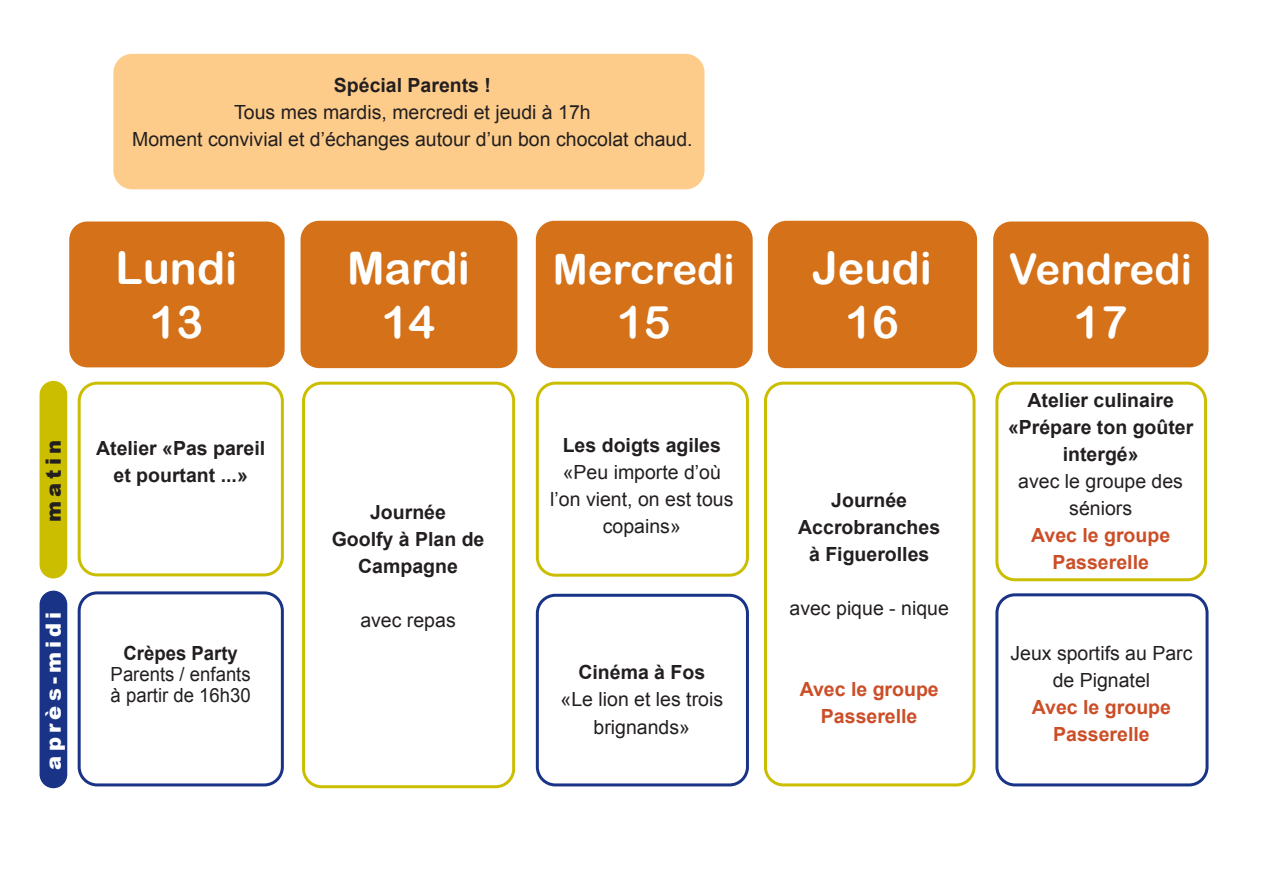
<style>
.page{position:relative;width:1263px;height:893px;background:#fff}
.page>*{position:absolute;margin:0;border:0;box-sizing:border-box;transform-origin:0 0}
.t1{font:45px/54px "Arial Rounded MT Bold";color:#fff;text-align:center}
.t2{font:42px "Arial Rounded MT Bold";color:#fff}
.t3{font:900 21px "Arial";letter-spacing:.2em;color:#fff}
.t4{font:900 21px "Arial";letter-spacing:.2em;color:#231f20}
.t5{font:19.5px/27px "Arial";color:#231f20;text-align:center}
.t6{font:700 19.5px/27px "Arial";color:#231f20;text-align:center}
.t7{font:700 19.5px/27px "Arial";color:#cc4e27;text-align:center}
.t8{font:19.5px/21px "Arial";color:#231f20;scale:.95 1}
.t9{font:700 19.5px "Arial";color:#231f20;scale:.95 1}
</style>
<div class="page">
<div style="left:69px;top:221px;width:216px;height:146px;background:#d47119;border-radius:18px"></div>
<div style="left:537px;top:221px;width:215px;height:146px;background:#d47119;border-radius:18px"></div>
<div style="left:536px;top:221px;width:217px;height:147px;border:2px solid #d47119;border-radius:18px"></div>
<div style="left:78px;top:591px;width:206px;height:195px;border:3px solid #193487;border-radius:18px"></div>
<div style="left:78px;top:382px;width:206px;height:194px;border:3px solid #cbbe01;border-radius:18px"></div>
<div style="left:995px;top:593px;width:213px;height:193px;border:3px solid #193487;border-radius:18px"></div>
<div style="left:536px;top:594px;width:213px;height:192px;border:3px solid #193487;border-radius:18px"></div>
<div style="left:764px;top:382px;width:211px;height:404px;border:3px solid #cbbe01;border-radius:18px"></div>
<div style="left:995px;top:382px;width:212px;height:199px;border:3px solid #cbbe01;border-radius:18px"></div>
<div style="left:536px;top:382px;width:213px;height:195px;border:3px solid #cbbe01;border-radius:18px"></div>
<div style="left:302px;top:382px;width:213px;height:406px;border:3px solid #cbbe01;border-radius:18px"></div>
<div style="left:40px;top:591px;width:27px;height:196px;background:#193487;border-radius:13px"></div>
<div style="left:40px;top:591px;width:27px;height:197px;border:2px solid #193487;border-radius:13px"></div>
<div style="left:40px;top:382px;width:27px;height:196px;background:#cbbe01;border-radius:13px"></div>
<div style="left:40px;top:381px;width:27px;height:197px;border:2px solid #cbbe01;border-radius:13px"></div>
<div style="left:301px;top:221px;width:216px;height:146px;background:#d47119;border-radius:18px"></div>
<div style="left:301px;top:221px;width:216px;height:147px;border:2px solid #d47119;border-radius:18px"></div>
<div style="left:769px;top:221px;width:207px;height:146px;background:#d47119;border-radius:18px"></div>
<div style="left:768px;top:221px;width:209px;height:147px;border:2px solid #d47119;border-radius:18px"></div>
<div style="left:993px;top:221px;width:215px;height:146px;background:#d47119;border-radius:18px"></div>
<div style="left:114px;top:55px;width:590px;height:134px;background:#fdcc8a;border-radius:18px"></div>
<div style="left:113px;top:54px;width:591px;height:135px;border:2px solid #fdcc8a;border-radius:18px"></div>
<p class="t6" style="left:334px;top:72px;width:159px">Spécial Parents !</p>
<p class="t5" style="left:132px;top:99px;width:562px">Tous mes mardis, mercredi et jeudi à 17h<br>Moment convivial et d’échanges autour d’un bon chocolat chaud.</p>
<p class="t4" style="left:38px;top:522px;width:83px;rotate:-90deg">matin</p>
<p class="t3" style="left:38px;top:770px;width:160px;rotate:-90deg">après-midi</p>
<h1 class="t1" style="left:116px;top:240px;width:123px">Lundi<br>13</h1>
<h2 class="t2" style="left:553px;top:244px;width:184px">Mercredi</h2>
<h1 class="t1" style="left:347px;top:240px;width:125px">Mardi<br>14</h1>
<h1 class="t1" style="left:812px;top:240px;width:122px">Jeudi<br>16</h1>
<h2 class="t2" style="left:1009px;top:244px;width:185px">Vendredi</h2>
<h1 class="t1" style="left:617px;top:294px;width:55px">15</h1>
<h1 class="t1" style="left:1074px;top:294px;width:55px">17</h1>
<p class="t6" style="left:96px;top:436px;width:171px">Atelier «Pas pareil et pourtant ...»</p>
<p class="t9" style="left:124px;top:640px;width:122px">Crèpes Party</p>
<p class="t8" style="left:111px;top:664px;width:149px">Parents / enfants à partir de 16h30</p>
<p class="t6" style="left:332px;top:499px;width:154px">Journée<br>Goolfy à Plan de<br>Campagne</p>
<p class="t5" style="left:360px;top:606px;width:97px">avec repas</p>
<p class="t6" style="left:563px;top:432px;width:160px">Les doigts agiles</p>
<p class="t5" style="left:550px;top:458px;width:185px">«Peu importe d’où l’on vient, on est tous copains»</p>
<p class="t6" style="left:578px;top:660px;width:128px">Cinéma à Fos</p>
<p class="t5" style="left:560px;top:686px;width:164px">«Le lion et les trois brignands»</p>
<p class="t6" style="left:798px;top:487px;width:143px">Journée<br>Accrobranches à Figuerolles</p>
<p class="t5" style="left:789px;top:594px;width:161px">avec pique - nique</p>
<p class="t7" style="left:800px;top:676px;width:141px">Avec le groupe<br>Passerelle</p>
<p class="t6" style="left:1008px;top:388px;width:187px">Atelier culinaire «Prépare ton goûter intergé»</p>
<p class="t5" style="left:1018px;top:468px;width:166px">avec le groupe des séniors</p>
<p class="t7" style="left:1031px;top:523px;width:141px">Avec le groupe<br>Passerelle</p>
<p class="t5" style="left:1010px;top:640px;width:184px">Jeux sportifs au Parc de Pignatel</p>
<p class="t7" style="left:1032px;top:694px;width:141px">Avec le groupe<br>Passerelle</p>
</div>
